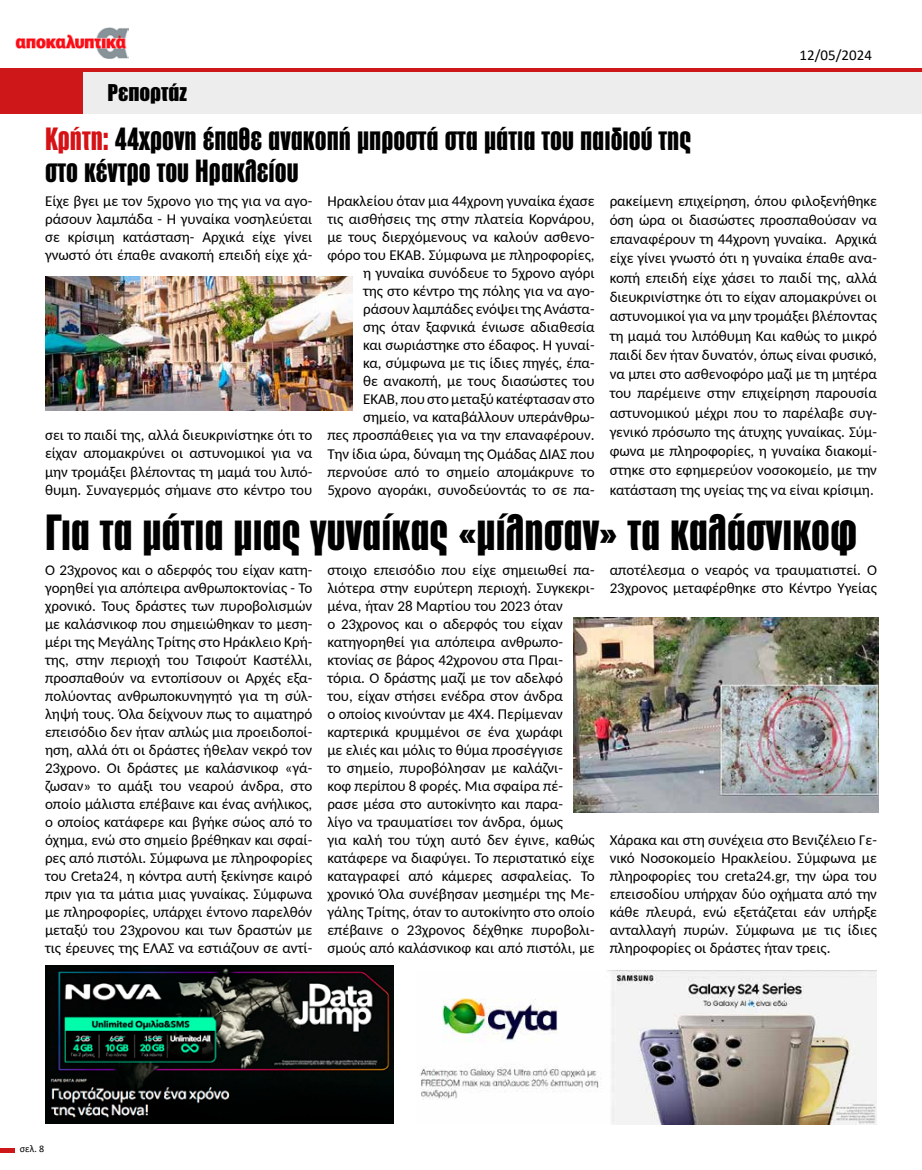
<style>
.page{position:relative;width:922px;height:1170px;background:#fff}
.page>*{position:absolute;margin:0;border:0;box-sizing:border-box;transform-origin:0 0}
.t1{font:800 47.5px "PF Fusion Sans";color:#000}
.t2{font:800 30px/32.5px "PF Fusion Sans";color:#000}
.t3{font:900 22.5px "PF Fusion Sans";color:#000}
.t4{font:15px/18px "Carlito";color:#000;text-align:justify}
.t5{font:15px "Calibri";color:#000}
.t6{font:10px "Calibri";color:#000}
.s1{color:#d51317}
</style>
<div class="page">
<div style="left:0;top:72px;width:921px;height:41px;background:#ededed"></div>
<hr style="left:0;top:68px;width:921px;height:3px;background:#cd1719">
<img style="left:15px;top:27px;width:114px;height:32px">
<svg style="left:0;top:1148px;width:15px;height:3px"></svg>
<div style="left:0;top:72px;width:83px;height:41px;background:#cd1719"></div>
<img style="left:420px;top:970px;width:456px;height:154px">
<img style="left:45px;top:965px;width:348px;height:158px">
<img style="left:45px;top:276px;width:307px;height:134px">
<img style="left:573px;top:617px;width:305px;height:195px">
<h3 class="t3" style="left:108px;top:79px;width:81px">Ρεπορτάζ</h3>
<h2 class="t2" style="left:45px;top:122px;width:647px"><span class="s1">Κρήτη:</span> 44χρονη έπαθε ανακοπή μπροστά στα μάτια του παιδιού της στο κέντρο του Ηρακλείου</h2>
<p class="t5" style="left:799px;top:44px;width:74px">12/05/2024</p>
<p class="t4" style="left:45px;top:191px;width:269px">Είχε βγει με τον 5χρονο γιο της για να αγο&shy;ράσουν λαμπάδα - Η γυναίκα νοσηλεύεται σε κρίσιμη κατάσταση- Αρχικά είχε γίνει γνωστό ότι έπαθε ανακοπή επειδή είχε χά-</p>
<p class="t4" style="left:45px;top:425px;width:269px">σει το παιδί της, αλλά διευκρινίστηκε ότι το είχαν απομακρύνει οι αστυνομικοί για να μην τρομάξει βλέποντας τη μαμά του λιπό&shy;θυμη. Συναγερμός σήμανε στο κέντρο του</p>
<p class="t4" style="left:327px;top:191px;width:269px;text-align:right">Ηρακλείου όταν μια 44χρονη γυναίκα έχασε τις αισθήσεις της στην πλατεία Κορνάρου, με τους διερχόμενους να καλούν ασθενο&shy;φόρο του ΕΚΑΒ. Σύμφωνα με πληροφορίες, η γυναίκα συνόδευε το 5χρονο αγόρι<br>της στο κέντρο της πόλης για να αγο&shy;ράσουν λαμπάδες ενόψει της Ανάστα-<br>σης όταν ξαφνικά ένιωσε αδιαθεσία<br>και σωριάστηκε στο έδαφος. Η γυναί-<br>κα, σύμφωνα με τις ίδιες πηγές, έπα-<br>θε ανακοπή, με τους διασώστες του ΕΚΑΒ, που στο μεταξύ κατέφτασαν στο σημείο, να καταβάλλουν υπεράνθρω-<br>πες προσπάθειες για να την επαναφέρουν.<br>Την ίδια ώρα, δύναμη της Ομάδας ΔΙΑΣ που περνούσε από το σημείο απομάκρυνε το 5χρονο αγοράκι, συνοδεύοντάς το σε πα-</p>
<p class="t4" style="left:609px;top:190px;width:269px;line-height:19.2px">ρακείμενη επιχείρηση, όπου φιλοξενήθηκε όση ώρα οι διασώστες προσπαθούσαν να επαναφέρουν τη 44χρονη γυναίκα. Αρχικά είχε γίνει γνωστό ότι η γυναίκα έπαθε ανα&shy;κοπή επειδή είχε χάσει το παιδί της, αλλά διευκρινίστηκε ότι το είχαν απομακρύνει οι αστυνομικοί για να μην τρομάξει βλέποντας τη μαμά του λιπόθυμη Και καθώς το μικρό παιδί δεν ήταν δυνατόν, όπως είναι φυσικό, να μπει στο ασθενοφόρο μαζί με τη μητέρα του παρέμεινε στην επιχείρηση παρουσία αστυνομικού μέχρι που το παρέλαβε συγ&shy;γενικό πρόσωπο της άτυχης γυναίκας. Σύμ&shy;φωνα με πληροφορίες, η γυναίκα διακομί&shy;στηκε στο εφημερεύον νοσοκομείο, με την κατάσταση της υγείας της να είναι κρίσιμη.</p>
<h1 class="t1" style="left:45px;top:505px;width:813px">Για τα μάτια μιας γυναίκας «μίλησαν» τα καλάσνικοφ</h1>
<p class="t4" style="left:45px;top:559px;width:269px">Ο 23χρονος και ο αδερφός του είχαν κατη&shy;γορηθεί για απόπειρα ανθρωποκτονίας - Το χρονικό. Τους δράστες των πυροβολισμών με καλάσνικοφ που σημειώθηκαν το μεση&shy;μέρι της Μεγάλης Τρίτης στο Ηράκλειο Κρή&shy;της, στην περιοχή του Τσιφούτ Καστέλλι, προσπαθούν να εντοπίσουν οι Αρχές εξα&shy;πολύοντας ανθρωποκυνηγητό για τη σύλ&shy;ληψή τους. Όλα δείχνουν πως το αιματηρό επεισόδιο δεν ήταν απλώς μια προειδοποί&shy;ηση, αλλά ότι οι δράστες ήθελαν νεκρό τον 23χρονο. Οι δράστες με καλάσνικοφ «γά&shy;ζωσαν» το αμάξι του νεαρού άνδρα, στο οποίο μάλιστα επέβαινε και ένας ανήλικος, ο οποίος κατάφερε και βγήκε σώος από το όχημα, ενώ στο σημείο βρέθηκαν και σφαί&shy;ρες από πιστόλι. Σύμφωνα με πληροφορίες του Creta24, η κόντρα αυτή ξεκίνησε καιρό πριν για τα μάτια μιας γυναίκας. Σύμφωνα με πληροφορίες, υπάρχει έντονο παρελθόν μεταξύ του 23χρονου και των δραστών με τις έρευνες της ΕΛΑΣ να εστιάζουν σε αντί-</p>
<p class="t4" style="left:327px;top:559px;width:269px;text-align:left">στοιχο επεισόδιο που είχε σημειωθεί πα&shy;λιότερα στην ευρύτερη περιοχή. Συγκεκρι&shy;μένα, ήταν 28 Μαρτίου του 2023 όταν<br>ο 23χρονος και ο αδερφός του είχαν κατηγορηθεί για απόπειρα ανθρωπο&shy;κτονίας σε βάρος 42χρονου στα Πραι&shy;τόρια. Ο δράστης μαζί με τον αδελφό<br>του, είχαν στήσει ενέδρα στον άνδρα<br>ο οποίος κινούνταν με 4Χ4. Περίμεναν καρτερικά κρυμμένοι σε ένα χωράφι<br>με ελιές και μόλις το θύμα προσέγγισε<br>το σημείο, πυροβόλησαν με καλάζνι-<br>κοφ περίπου 8 φορές. Μια σφαίρα πέ&shy;ρασε μέσα στο αυτοκίνητο και παρα-<br>λίγο να τραυματίσει τον άνδρα, όμως<br>για καλή του τύχη αυτό δεν έγινε, καθώς κατάφερε να διαφύγει. Το περιστατικό είχε καταγραφεί από κάμερες ασφαλείας. Το χρονικό Όλα συνέβησαν μεσημέρι της Με&shy;γάλης Τρίτης, όταν το αυτοκίνητο στο οποίο επέβαινε ο 23χρονος δέχθηκε πυροβολι&shy;σμούς από καλάσνικοφ και από πιστόλι, με</p>
<p class="t4" style="left:609px;top:559px;width:269px">αποτέλεσμα ο νεαρός να τραυματιστεί. Ο<br>23χρονος μεταφέρθηκε στο Κέντρο Υγείας</p>
<p class="t4" style="left:609px;top:829px;width:269px">Χάρακα και στη συνέχεια στο Βενιζέλειο Γε&shy;νικό Νοσοκομείο Ηρακλείου. Σύμφωνα με πληροφορίες του creta24.gr, την ώρα του επεισοδίου υπήρχαν δύο οχήματα από την κάθε πλευρά, ενώ εξετάζεται εάν υπήρξε ανταλλαγή πυρών. Σύμφωνα με τις ίδιες πληροφορίες οι δράστες ήταν τρεις.</p>
<p class="t6" style="left:20px;top:1141px;width:26px">σελ. 8</p>
</div>
